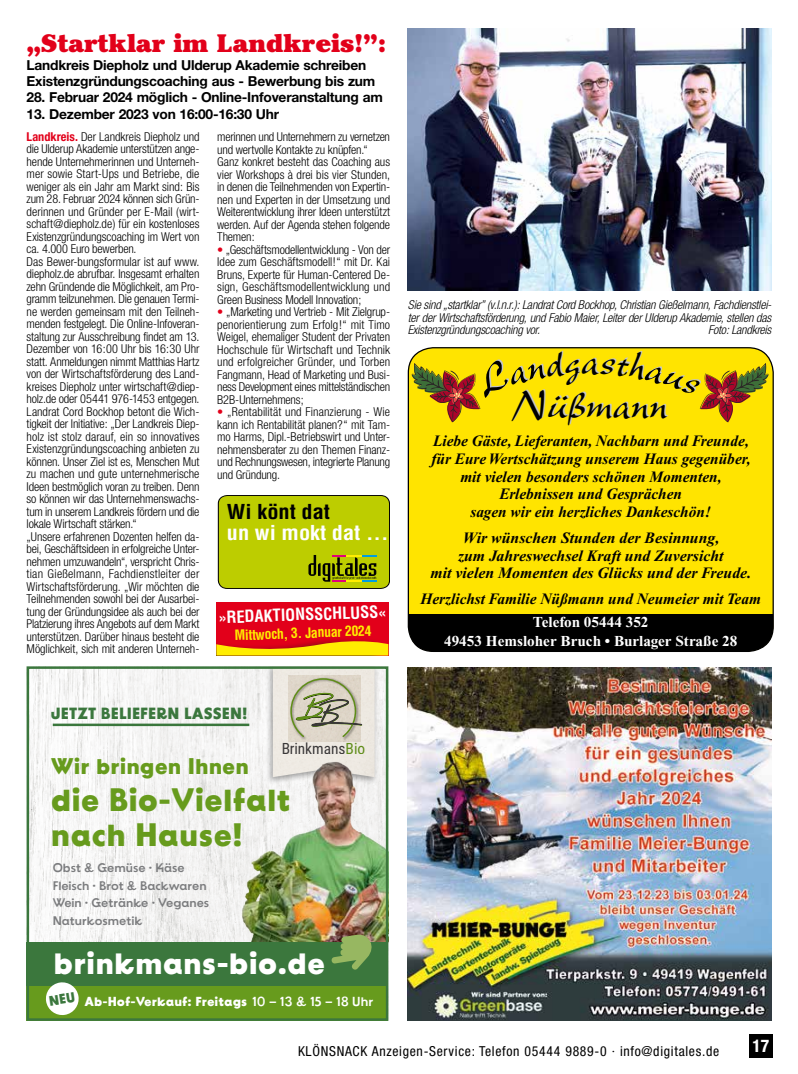
<style>
.page{position:relative;width:798px;height:1074px;background:#fff}
.page>*{position:absolute;margin:0;border:0;box-sizing:border-box;transform-origin:0 0}
.t1{font:43px "New Berolina MT Std";color:#000}
.t2{font:700 32.5px/34.6px "BD Supper";color:#679b1d}
.t3{font:700 31.38px "BD Supper";color:#fff}
.t4{font:900 25px "Cheltenham IT Cby BT";color:#e2001a}
.t5{font:700 22.75px "BD Supper";color:#679b1d}
.t6{font:700 condensed 20.12px "Helvetica";color:#fff;scale:1.11 1}
.t7{font:700 condensed 20.12px "Helvetica";color:#000;scale:1.11 1}
.t8{font:700 condensed 17.5px "Helvetica Neue";color:#fff}
.t9{font:700 condensed 16.38px "Helvetica";color:#fff}
.t10{font:700 16.25px "BD Supper";color:#3b773d}
.t11{font:italic 700 15.88px/17.8px "Times New Roman";color:#000;text-align:center}
.t12{font:15.38px "Roboto Condensed";color:#3e3d40}
.t13{font:700 15.12px/18.2px "Times New Roman";color:#fff;text-align:center}
.t14{font:700 condensed 13.88px "Helvetica";color:#ffed00}
.t15{font:700 13.75px/16.2px "Helvetica Neue";letter-spacing:-.015em;color:#000}
.t16{font:condensed 13.75px "Helvetica Neue";letter-spacing:.05em;color:#000}
.t17{font:700 13.12px "BD Supper";color:#fff}
.t18{font:12.5px/17.5px "BD Supper";color:#7b7c7e}
.t19{font:300 condensed 12.25px/12.5px "Helvetica Neue";letter-spacing:-.01em;color:#000;text-align:justify}
.t20{font:italic 300 condensed 12.25px/12.5px "Helvetica Neue";letter-spacing:-.015em;color:#000;text-align:justify}
.s1{font-weight:700;color:#e2001a}
.s2{font-weight:400;color:#e2001a}
.s3{color:#679b1d}
.s4{font-weight:400}
</style>
<div class="page">
<div style="left:749px;top:1034px;width:23px;height:23px;background:#000"></div>
<div style="left:408px;top:348px;width:364px;height:303px;background:#ffe400;border-radius:25px"></div>
<div style="left:408px;top:614px;width:364px;height:37px;background:#000"></div>
<div style="left:407px;top:347px;width:366px;height:305px;border:1px solid #000;border-radius:25px"></div>
<img style="left:30px;top:669px;width:355px;height:273px">
<div style="left:265px;top:666px;width:113px;height:118px;background:#000;opacity:.35"></div>
<div style="left:273px;top:669px;width:101px;height:89px;background:#eee9e2"></div>
<img style="left:288px;top:676px;width:72px;height:65px">
<svg style="left:289px;top:677px;width:73px;height:61px;background:#bfbda5"></svg>
<img style="left:207px;top:758px;width:178px;height:184px">
<div style="left:27px;top:942px;width:361px;height:44px;background:#3b773d"></div>
<div style="left:27px;top:986px;width:361px;height:34px;background:#679b1d"></div>
<hr style="left:53px;top:723px;width:196px;height:3px;background:#3b773d">
<svg style="left:330px;top:933px;width:46px;height:37px"></svg>
<div style="left:27px;top:666px;width:361px;height:354px;border:2px solid #3b773d"></div>
<img style="left:407px;top:28px;width:364px;height:262px">
<img style="left:407px;top:667px;width:364px;height:353px">
<div style="left:218px;top:495px;width:171px;height:93px;background:#bdcd00;border-radius:9px"></div>
<div style="left:218px;top:495px;width:172px;height:94px;border:1px solid #000;border-radius:9px"></div>
<svg style="left:308px;top:555px;width:68px;height:26px"></svg>
<div style="left:216px;top:602px;width:172px;height:53px;background:#e2001a"></div>
<svg style="left:216px;top:644px;width:172px;height:11px;background:#f7c903"></svg>
<div style="left:217px;top:603px;width:171px;height:42px;background:#e2001a"></div>
<svg style="left:411px;top:352px;width:70px;height:70px"></svg>
<svg style="left:699px;top:350px;width:69px;height:72px"></svg>
<svg style="left:45px;top:982px;width:34px;height:33px"></svg>
<h3 class="t4" style="left:27px;top:28px;width:361px">„Startklar im Landkreis!”:</h3>
<p class="t15" style="left:27px;top:57px;width:350px">Landkreis Diepholz und Ulderup Akademie schreiben<br>Existenzgründungscoaching aus - Bewerbung bis zum</p>
<p class="t15" style="left:27px;top:89px;width:357px">28. Februar 2024 möglich - Online-Infoveranstaltung am</p>
<p class="t15" style="left:27px;top:105px;width:254px">13. Dezember 2023 von 16:00-16:30 Uhr</p>
<p class="t19" style="left:27px;top:130px;width:174px;text-align:left"><span class="s1">Landkreis.</span> Der Landkreis Diepholz und die Ulderup Akademie unterstützen ange&shy;hende Unternehmerinnen und Unterneh&shy;mer sowie Start-Ups und Betriebe, die weniger als ein Jahr am Markt sind: Bis zum 28. Februar 2024 können sich Grün&shy;derinnen und Gründer per E-Mail (wirt&shy;schaft@diepholz.de) für ein kostenloses Existenzgründungscoaching im Wert von ca. 4.000 Euro bewerben.<br>Das Bewer-bungsformular ist auf www. diepholz.de abrufbar. Insgesamt erhalten zehn Gründende die Möglichkeit, am Pro&shy;gramm teilzunehmen. Die genauen Termi&shy;ne werden gemeinsam mit den Teilneh&shy;menden festgelegt. Die Online-Infoveran&shy;staltung zur Ausschreibung findet am 13.<br>Dezember von 16:00 Uhr bis 16:30 Uhr statt. Anmeldungen nimmt Matthias Hartz von der Wirtschaftsförderung des Land&shy;kreises Diepholz unter wirtschaft@diep&shy;holz.de oder 05441 976-1453 entgegen.<br>Landrat Cord Bockhop betont die Wich&shy;tigkeit der Initiative: „Der Landkreis Diep&shy;holz ist stolz darauf, ein so innovatives Existenzgründungscoaching anbieten zu können. Unser Ziel ist es, Menschen Mut zu machen und gute unternehmerische Ideen bestmöglich voran zu treiben. Denn so können wir das Unternehmenswachs&shy;tum in unserem Landkreis fördern und die lokale Wirtschaft stärken.“<br>„Unsere erfahrenen Dozenten helfen da&shy;bei, Geschäftsideen in erfolgreiche Unter&shy;nehmen umzuwandeln“, verspricht Chris&shy;tian Gießelmann, Fachdienstleiter der Wirtschaftsförderung. „Wir möchten die Teilnehmenden sowohl bei der Ausarbei&shy;tung der Gründungsidee als auch bei der Platzierung ihres Angebots auf dem Markt unterstützen. Darüber hinaus besteht die Möglichkeit, sich mit anderen Unterneh-</p>
<p class="t19" style="left:217px;top:131px;width:174px;text-align:left">merinnen und Unternehmern zu vernetzen und wertvolle Kontakte zu knüpfen.“ Ganz konkret besteht das Coaching aus vier Workshops à drei bis vier Stunden, in denen die Teilnehmenden von Expertin&shy;nen und Experten in der Umsetzung und Weiterentwicklung ihrer Ideen unterstützt werden. Auf der Agenda stehen folgende Themen:</p>
<p class="t19" style="left:217px;top:243px;width:174px"><span class="s2">•</span> „Geschäftsmodellentwicklung - Von der Idee zum Geschäftsmodell!“ mit Dr. Kai Bruns, Experte für Human-Centered De&shy;sign, Geschäftsmodellentwicklung und Green Business Modell Innovation;</p>
<p class="t19" style="left:217px;top:306px;width:174px"><span class="s2">•</span> „Marketing und Vertrieb - Mit Zielgrup&shy;penorientierung zum Erfolg!“ mit Timo Weigel, ehemaliger Student der Privaten Hochschule für Wirtschaft und Technik und erfolgreicher Gründer, und Torben Fangmann, Head of Marketing und Busi&shy;ness Development eines mittelständischen B2B-Unternehmens;</p>
<p class="t19" style="left:217px;top:406px;width:174px"><span class="s2">•</span> „Rentabilität und Finanzierung - Wie kann ich Rentabilität planen?“ mit Tam&shy;mo Harms, Dipl.-Betriebswirt und Unter&shy;nehmensberater zu den Themen Finanz&shy;und Rechnungswesen, integrierte Planung und Gründung.</p>
<h3 class="t7" style="left:227px;top:499px;width:94px">Wi könt dat</h3>
<h3 class="t6" style="left:227px;top:521px;width:147px">un wi mokt dat ...</h3>
<h3 class="t9" style="left:218px;top:607px;width:169px;rotate:-2deg">»REDAKTIONSSCHLUSS«</h3>
<p class="t14" style="left:234px;top:627px;width:138px;rotate:-2deg">Mittwoch, 3. Januar 2024</p>
<p class="t20" style="left:407px;top:298px;width:365px">Sie sind „startklar” (v.l.n.r.): Landrat Cord Bockhop, Christian Gießelmann, Fachdienstlei&shy;ter der Wirtschaftsförderung, und Fabio Maier, Leiter der Ulderup Akademie, stellen das Existenzgründungscoaching vor.</p>
<p class="t20" style="left:708px;top:323px;width:65px">Foto: Landkreis</p>
<h1 class="t1" style="left:580px;top:336px;width:20px">a</h1>
<h1 class="t1" style="left:512px;top:379px;width:157px">Nüßmann</h1>
<p class="t11" style="left:431px;top:432px;width:320px">Liebe Gäste, Lieferanten, Nachbarn und Freunde, für Eure Wertschätzung unserem Haus gegenüber, mit vielen besonders schönen Momenten, Erlebnissen und Gesprächen<br>sagen wir ein herzliches Dankeschön!</p>
<p class="t11" style="left:430px;top:529px;width:322px">Wir wünschen Stunden der Besinnung,<br>zum Jahreswechsel Kraft und Zuversicht<br>mit vielen Momenten des Glücks und der Freude.</p>
<p class="t11" style="left:420px;top:590px;width:342px">Herzlichst Familie Nüßmann und Neumeier mit Team</p>
<p class="t13" style="left:444px;top:613px;width:295px">Telefon 05444 352<br>49453 Hemsloher Bruch • Burlager Straße 28</p>
<h3 class="t10" style="left:51px;top:703px;width:198px">JETZT BELIEFERN LASSEN!</h3>
<p class="t12" style="left:281px;top:737px;width:85px">Brinkmans<span class="s3">Bio</span></p>
<h3 class="t5" style="left:51px;top:751px;width:199px">Wir bringen Ihnen</h3>
<h2 class="t2" style="left:51px;top:782px;width:241px">die Bio-Vielfalt nach Hause!</h2>
<p class="t18" style="left:53px;top:859px;width:158px">Obst &amp; Gemüse · Käse<br>Fleisch · Brot &amp; Backwaren<br>Wein · Getränke · Veganes<br>Naturkosmetik</p>
<h3 class="t3" style="left:54px;top:943px;width:273px">brinkmans-bio.de</h3>
<p class="t17" style="left:85px;top:993px;width:290px">Ab-Hof-Verkauf: Freitags <span class="s4">10 – 13 &amp; 15 – 18 Uhr</span></p>
<p class="t16" style="left:298px;top:1043px;width:422px">KLÖNSNACK Anzeigen-Service: Telefon 05444 9889-0 · info@digitales.de</p>
<h3 class="t8" style="left:752px;top:1035px;width:18px">17</h3>
</div>
